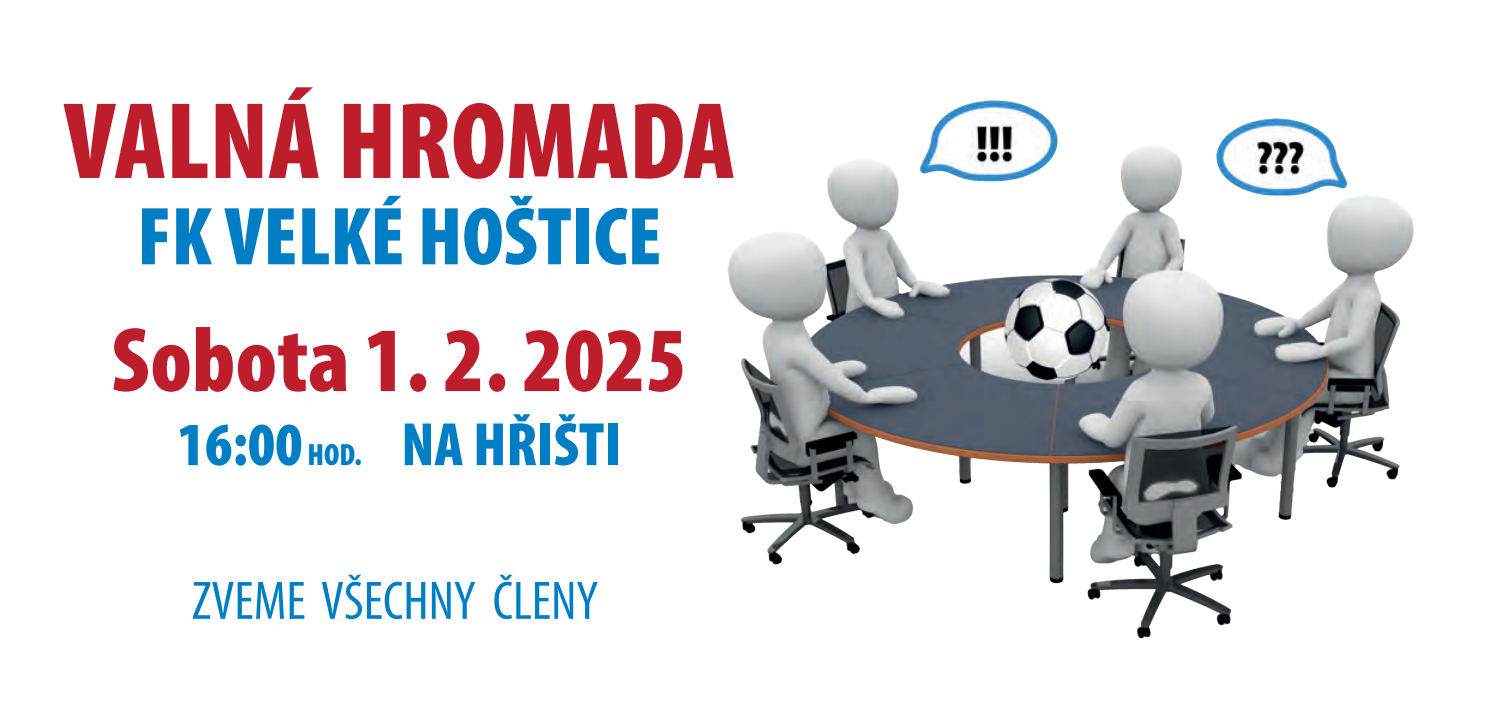
<style>
.page{position:relative;width:1489px;height:702px;background:#fff}
.page>*{position:absolute;margin:0;border:0;box-sizing:border-box;transform-origin:0 0}
.t1{font:900 condensed 109.75px "Myriad Pro";color:#be1d2c}
.t2{font:900 condensed 92.5px "Myriad Pro";color:#be1d2c}
.t3{font:900 condensed 83px "Myriad Pro";color:#007ec5}
.t4{font:900 condensed 61.75px "Myriad Pro";color:#007ec5}
.t5{font:condensed 54.5px "Myriad Pro";color:#007ec5}
.s1{font-size:30.75px}
</style>
<div class="page">
<img style="left:727px;top:100px;width:687px;height:539px">
<h1 class="t1" style="left:64px;top:71px;width:672px">VALNÁ HROMADA</h1>
<h3 class="t3" style="left:137px;top:183px;width:526px">FK VELKÉ HOŠTICE</h3>
<h2 class="t2" style="left:111px;top:301px;width:577px">Sobota 1. 2. 2025</h2>
<p class="t4" style="left:177px;top:405px;width:445px">16:00 <span class="s1">HOD.</span> NA HŘIŠTI</p>
<p class="t5" style="left:192px;top:567px;width:407px">ZVEME VŠECHNY ČLENY</p>
</div>
